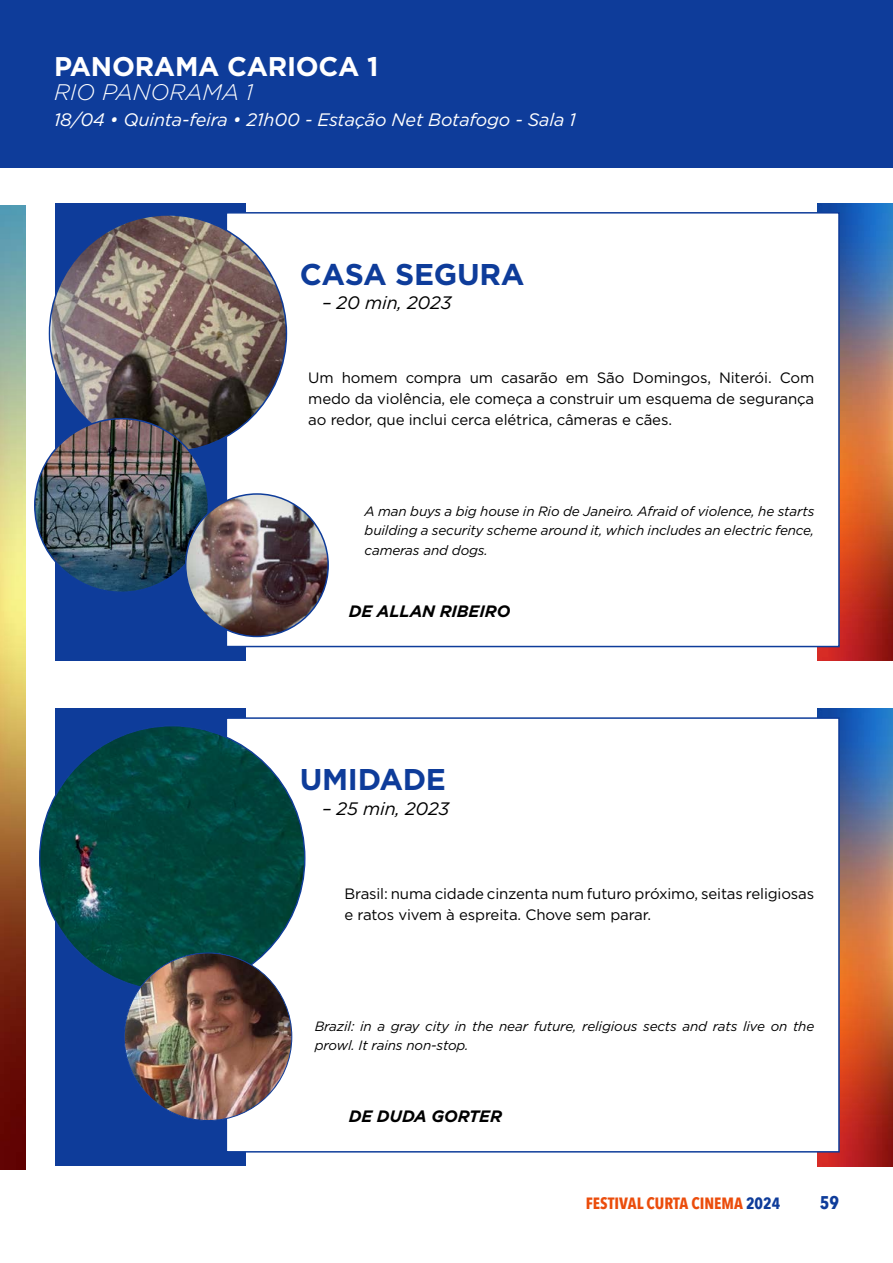
<style>
.page{position:relative;width:893px;height:1263px;background:#fff}
.page>*{position:absolute;margin:0;border:0;box-sizing:border-box;transform-origin:0 0}
.t1{font:700 30px "Gotham";letter-spacing:-.01em;color:#0e3c9a}
.t2{font:700 27px "Gotham";letter-spacing:-.01em;color:#fff}
.t3{font:italic 300 22.5px "Gotham";color:#fff}
.t4{font:700 18.3px "Avenir Next Condensed";color:#0e3c9a}
.t5{font:italic 18px "Gotham";letter-spacing:-.01em;color:#fff}
.t6{font:italic 18px "Gotham";letter-spacing:-.01em;color:#000}
.t7{font:italic 700 16.5px "Gotham";letter-spacing:-.01em;color:#000}
.t8{font:700 16.35px "Avenir Next Condensed";color:#eb4d0c}
.t9{font:15px/21px "Gotham";letter-spacing:-.01em;color:#000;text-align:justify}
.t10{font:italic 13.5px/19.5px "Gotham";letter-spacing:-.01em;color:#000;text-align:justify}
.s1{color:#0e3c9a}
</style>
<div class="page">
<img style="left:817px;top:708px;width:76px;height:458px">
<img style="left:817px;top:203px;width:76px;height:458px">
<div style="left:0;top:0;width:893px;height:168px;background:#0e3c9a"></div>
<div style="left:55px;top:203px;width:191px;height:458px;background:#0e3c9a"></div>
<div style="left:226px;top:212px;width:614px;height:435px;background:#fff;border:2px solid #0e3c9a"></div>
<img style="left:52px;top:215px;width:234px;height:237px">
<img style="left:35px;top:419px;width:173px;height:173px;border-radius:87px">
<img style="left:186px;top:494px;width:142px;height:142px;border-radius:68px">
<div style="left:55px;top:709px;width:191px;height:457px;background:#0e3c9a"></div>
<div style="left:226px;top:717px;width:614px;height:435px;background:#fff;border:2px solid #0e3c9a"></div>
<img style="left:0;top:205px;width:26px;height:964px">
<img style="left:40px;top:726px;width:265px;height:265px;border-radius:133px">
<img style="left:124px;top:953px;width:168px;height:167px;border-radius:84px">
<h2 class="t2" style="left:54px;top:48px;width:326px">PANORAMA CARIOCA 1</h2>
<h3 class="t3" style="left:54px;top:77px;width:201px">RIO PANORAMA 1</h3>
<p class="t5" style="left:54px;top:108px;width:523px">18/04 • Quinta-feira • 21h00 - Estação Net Botafogo - Sala 1</p>
<h1 class="t1" style="left:300px;top:254px;width:226px">CASA SEGURA</h1>
<p class="t6" style="left:322px;top:291px;width:131px">– 20 min, 2023</p>
<p class="t9" style="left:308px;top:367px;width:507px">Um homem compra um casarão em São Domingos, Niterói. Com medo da violência, ele começa a construir um esquema de segurança ao redor, que inclui cerca elétrica, câmeras e cães.</p>
<p class="t10" style="left:365px;top:501px;width:451px">A man buys a big house in Rio de Janeiro. Afraid of violence, he starts building a security scheme around it, which includes an electric fence, cameras and dogs.</p>
<p class="t7" style="left:349px;top:600px;width:163px">DE ALLAN RIBEIRO</p>
<h1 class="t1" style="left:300px;top:759px;width:148px">UMIDADE</h1>
<p class="t6" style="left:322px;top:797px;width:129px">– 25 min, 2023</p>
<p class="t9" style="left:344px;top:883px;width:471px">Brasil: numa cidade cinzenta num futuro próximo, seitas religiosas e ratos vivem à espreita. Chove sem parar.</p>
<p class="t10" style="left:315px;top:1016px;width:501px">Brazil: in a gray city in the near future, religious sects and rats live on the prowl. It rains non-stop.</p>
<p class="t7" style="left:349px;top:1105px;width:155px">DE DUDA GORTER</p>
<p class="t8" style="left:586px;top:1193px;width:196px">FESTIVAL CURTA CINEMA <span class="s1">2024</span></p>
<p class="t4" style="left:820px;top:1191px;width:21px">59</p>
</div>
